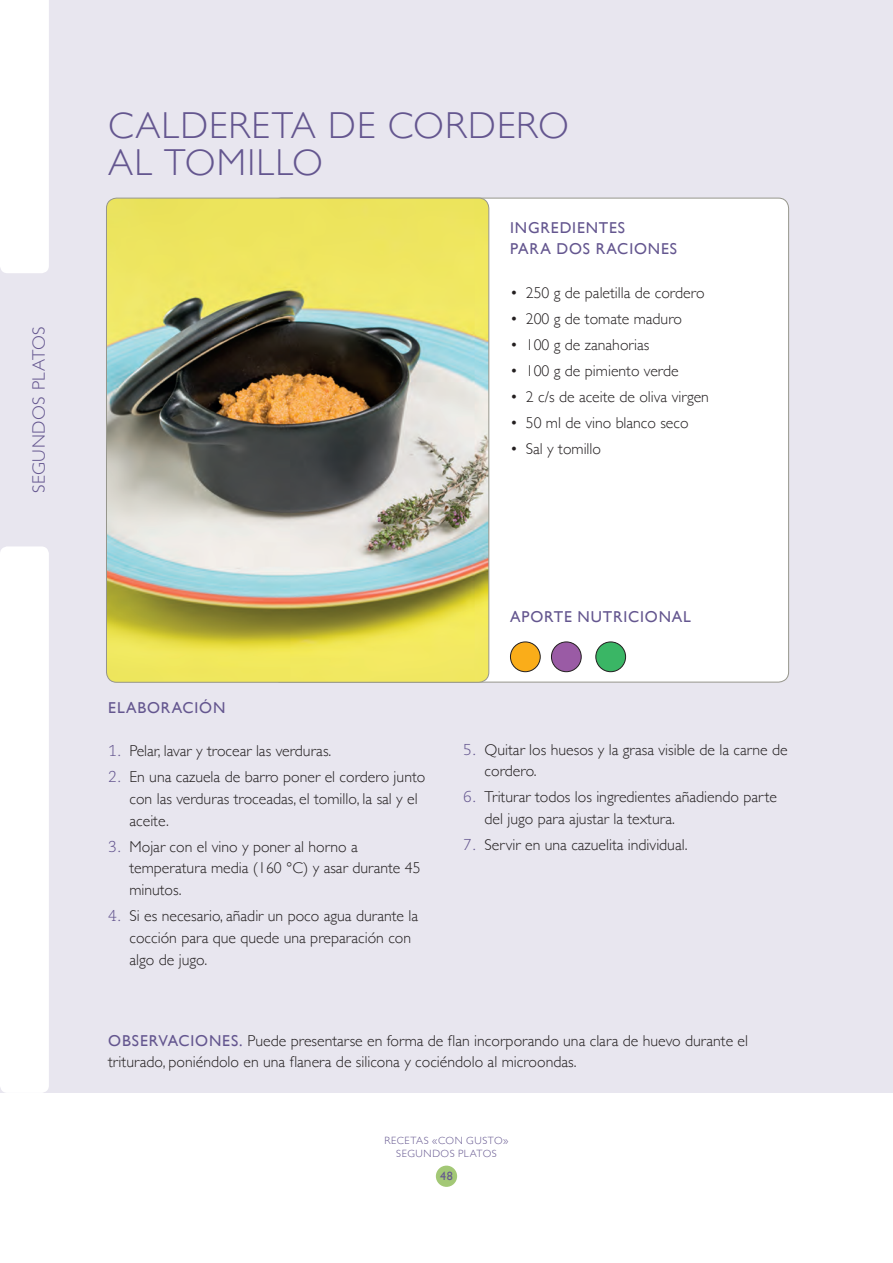
<style>
.page{position:relative;width:893px;height:1263px;background:#fff}
.page>*{position:absolute;margin:0;border:0;box-sizing:border-box;transform-origin:0 0}
.t1{font:300 37.5px/37.5px "Gill Sans";letter-spacing:.03em;color:#64568f}
.t2{font:300 18px "Gill Sans";letter-spacing:.025em;color:#64568f}
.t3{font:300 15.75px/21.8px "Gill Sans";color:#231f20}
.t4{font:15.75px/21.8px "Gill Sans";letter-spacing:.05em;color:#64568f}
.t5{font:12px "Gill Sans";color:#64568f}
.t6{font:300 10.5px/12.6px "Gill Sans";letter-spacing:.055em;color:#64568f;text-align:center}
.s1{font-family:"Caecilia LT Std";color:#64568f}
.s2{font-weight:400;color:#64568f}
</style>
<div class="page">
<div style="left:436px;top:1165px;width:21px;height:22px;background:#a3c876;border-radius:50%"></div>
<div style="left:0;top:0;width:893px;height:1093px;background:#e8e6ef"></div>
<div style="left:0;top:546px;width:49px;height:547px;background:#fff;border-radius:8px"></div>
<div style="left:0;top:0;width:49px;height:273px;background:#fff"></div>
<div style="left:271px;top:198px;width:518px;height:484px;background:#fff;border-radius:10px"></div>
<img style="left:106px;top:198px;width:383px;height:484px">
<div style="left:510px;top:642px;width:30px;height:30px;background:#faad19;border-radius:50%"></div>
<div style="left:510px;top:641px;width:31px;height:31px;border:1px solid #231f20;border-radius:50%"></div>
<div style="left:551px;top:642px;width:30px;height:30px;background:#9a5ba5;border-radius:50%"></div>
<div style="left:551px;top:641px;width:31px;height:31px;border:1px solid #231f20;border-radius:50%"></div>
<div style="left:596px;top:642px;width:30px;height:30px;background:#3ab665;border-radius:50%"></div>
<div style="left:595px;top:641px;width:31px;height:31px;border:1px solid #231f20;border-radius:50%"></div>
<p class="t2" style="left:25px;top:493px;width:169px;rotate:-90deg">SEGUNDOS PLATOS</p>
<h1 class="t1" style="left:108px;top:105px;width:462px">CALDERETA DE CORDERO<br>AL TOMILLO</h1>
<p class="t4" style="left:510px;top:216px;width:168px">INGREDIENTES<br>PARA DOS RACIONES</p>
<p class="t3" style="left:510px;top:281px;width:196px">• 250 g de paletilla de cordero</p>
<p class="t3" style="left:510px;top:307px;width:174px">• 200 g de tomate maduro</p>
<p class="t3" style="left:510px;top:333px;width:141px">• 100 g de zanahorias</p>
<p class="t3" style="left:510px;top:359px;width:170px">• 100 g de pimiento verde</p>
<p class="t3" style="left:510px;top:385px;width:200px">• 2 c/s de aceite de oliva virgen</p>
<p class="t3" style="left:510px;top:411px;width:180px">• 50 ml de vino blanco seco</p>
<p class="t3" style="left:510px;top:437px;width:93px">• Sal y tomillo</p>
<p class="t4" style="left:108px;top:696px;width:119px">ELABORACIÓN</p>
<p class="t3" style="left:108px;top:739px;width:225px"><span class="s1">1.</span> Pelar, lavar y trocear las verduras.</p>
<p class="t3" style="left:129px;top:765px;width:297px;text-indent:-21px"><span class="s1">2.</span> En una cazuela de barro poner el cordero junto con las verduras troceadas, el tomillo, la sal y el aceite.</p>
<p class="t3" style="left:129px;top:835px;width:293px;text-indent:-21px"><span class="s1">3.</span> Mojar con el vino y poner al horno a temperatura media (160 °C) y asar durante 45 minutos.</p>
<p class="t3" style="left:129px;top:904px;width:290px;text-indent:-21px"><span class="s1">4.</span> Si es necesario, añadir un poco agua durante la cocción para que quede una preparación con algo de jugo.</p>
<p class="t4" style="left:510px;top:606px;width:182px">APORTE NUTRICIONAL</p>
<p class="t3" style="left:485px;top:738px;width:305px;text-indent:-21px"><span class="s1">5.</span> Quitar los huesos y la grasa visible de la carne de cordero.</p>
<p class="t3" style="left:485px;top:786px;width:294px;text-indent:-21px"><span class="s1">6.</span> Triturar todos los ingredientes añadiendo parte del jugo para ajustar la textura.</p>
<p class="t3" style="left:463px;top:833px;width:226px"><span class="s1">7.</span> Servir en una cazuelita individual.</p>
<p class="t3" style="left:108px;top:1029px;width:641px"><span class="s2">OBSERVACIONES.</span> Puede presentarse en forma de flan incorporando una clara de huevo durante el triturado, poniéndolo en una flanera de silicona y cociéndolo al microondas.</p>
<p class="t6" style="left:384px;top:1134px;width:126px">RECETAS «CON GUSTO»<br>SEGUNDOS PLATOS</p>
<p class="t5" style="left:440px;top:1169px;width:14px">48</p>
</div>
